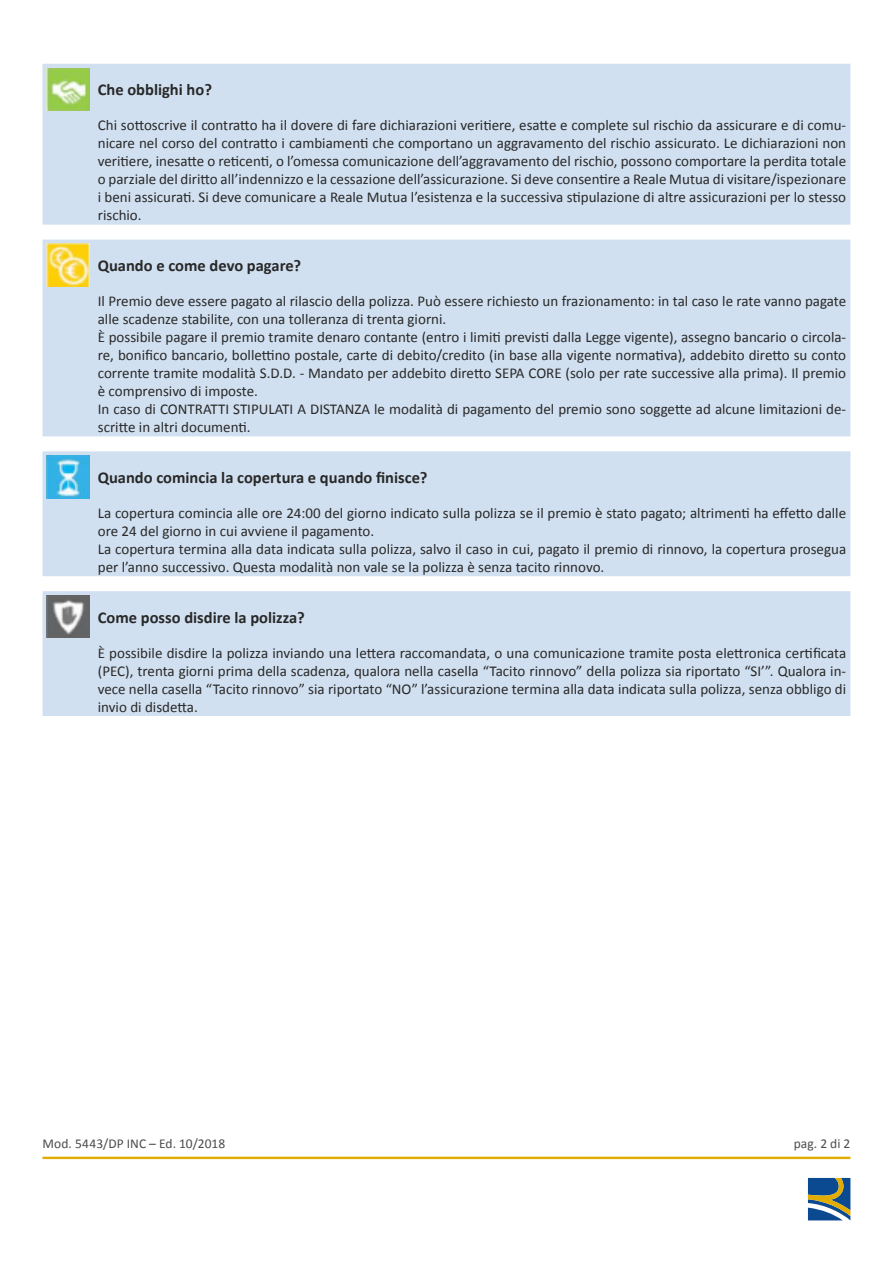
<style>
.page{position:relative;width:893px;height:1263px;background:#fff}
.page>*{position:absolute;margin:0;border:0;box-sizing:border-box;transform-origin:0 0}
.t1{font:700 16.5px "Calibri";color:#282828}
.t2{font:15px/18px "Calibri";color:#282828;text-align:justify}
.t3{font:13.5px "Calibri";letter-spacing:.005em;color:#4a4b4b}
</style>
<div class="page">
<svg style="left:808px;top:1178px;width:42px;height:42px;background:#557480"></svg>
<hr style="left:43px;top:1157px;width:807px;height:2px;background:#e3ac00">
<div style="left:43px;top:64px;width:807px;height:161px;background:#d1e0f0"></div>
<img style="left:47px;top:68px;width:42px;height:43px">
<div style="left:43px;top:240px;width:807px;height:196px;background:#d1e0f0"></div>
<img style="left:47px;top:244px;width:42px;height:42px">
<div style="left:43px;top:451px;width:807px;height:125px;background:#d1e0f0"></div>
<img style="left:47px;top:456px;width:42px;height:42px">
<div style="left:43px;top:591px;width:807px;height:125px;background:#d1e0f0"></div>
<img style="left:47px;top:595px;width:42px;height:43px">
<p class="t1" style="left:98px;top:79px;width:116px">Che obblighi ho?</p>
<p class="t2" style="left:98px;top:116px;width:750px">Chi sottoscrive il contratto ha il dovere di fare dichiarazioni veritiere, esatte e complete sul rischio da assicurare e di comu&shy;nicare nel corso del contratto i cambiamenti che comportano un aggravamento del rischio assicurato. Le dichiarazioni non veritiere, inesatte o reticenti, o l’omessa comunicazione dell’aggravamento del rischio, possono comportare la perdita totale o parziale del diritto all’indennizzo e la cessazione dell’assicurazione. Si deve consentire a Reale Mutua di visitare/ispezionare i beni assicurati. Si deve comunicare a Reale Mutua l’esistenza e la successiva stipulazione di altre assicurazioni per lo stesso rischio.</p>
<p class="t1" style="left:98px;top:255px;width:205px">Quando e come devo pagare?</p>
<p class="t2" style="left:98px;top:292px;width:750px;text-align:left">Il Premio deve essere pagato al rilascio della polizza. Può essere richiesto un frazionamento: in tal caso le rate vanno pagate alle scadenze stabilite, con una tolleranza di trenta giorni.<br>È possibile pagare il premio tramite denaro contante (entro i limiti previsti dalla Legge vigente), assegno bancario o circola&shy;re, bonifico bancario, bollettino postale, carte di debito/credito (in base alla vigente normativa), addebito diretto su conto corrente tramite modalità S.D.D. - Mandato per addebito diretto SEPA CORE (solo per rate successive alla prima). Il premio è comprensivo di imposte.<br>In caso di CONTRATTI STIPULATI A DISTANZA le modalità di pagamento del premio sono soggette ad alcune limitazioni de&shy;scritte in altri documenti.</p>
<p class="t1" style="left:98px;top:467px;width:331px">Quando comincia la copertura e quando finisce?</p>
<p class="t2" style="left:98px;top:504px;width:750px;text-align:left">La copertura comincia alle ore 24:00 del giorno indicato sulla polizza se il premio è stato pagato; altrimenti ha effetto dalle ore 24 del giorno in cui avviene il pagamento.<br>La copertura termina alla data indicata sulla polizza, salvo il caso in cui, pagato il premio di rinnovo, la copertura prosegua per l’anno successivo. Questa modalità non vale se la polizza è senza tacito rinnovo.</p>
<p class="t1" style="left:98px;top:607px;width:209px">Come posso disdire la polizza?</p>
<p class="t2" style="left:98px;top:644px;width:750px">È possibile disdire la polizza inviando una lettera raccomandata, o una comunicazione tramite posta elettronica certificata (PEC), trenta giorni prima della scadenza, qualora nella casella “Tacito rinnovo” della polizza sia riportato “SI’”. Qualora in&shy;vece nella casella “Tacito rinnovo” sia riportato “NO” l’assicurazione termina alla data indicata sulla polizza, senza obbligo di invio di disdetta.</p>
<p class="t3" style="left:43px;top:1135px;width:184px">Mod. 5443/DP INC – Ed. 10/2018</p>
<p class="t3" style="left:794px;top:1135px;width:58px">pag. 2 di 2</p>
</div>
